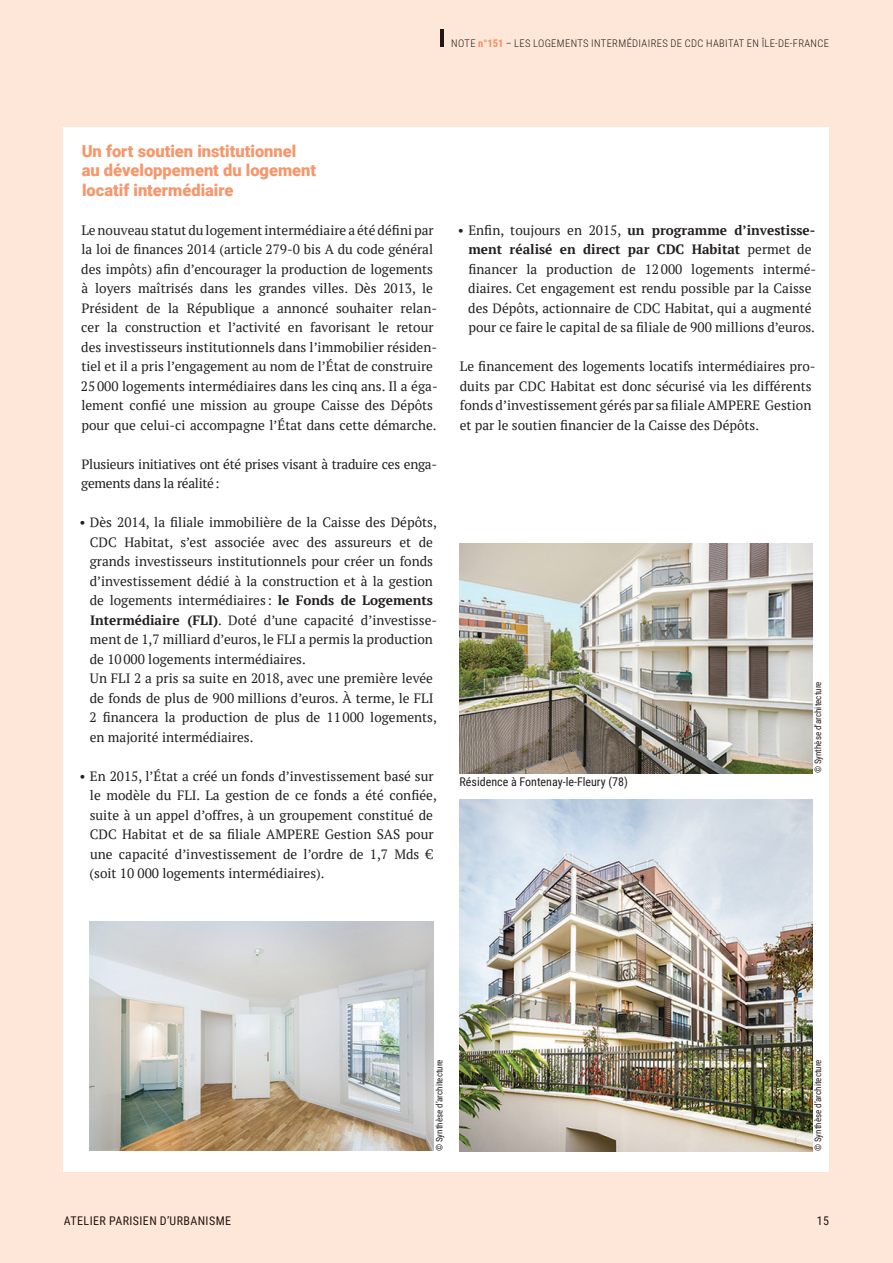
<style>
.page{position:relative;width:893px;height:1263px;background:#fee7d8}
.page>*{position:absolute;margin:0;border:0;box-sizing:border-box;transform-origin:0 0}
.t1{font:900 16.5px/19.5px "Roboto";color:#f7966b}
.t2{font:13.5px/19.5px "PT Serif";color:#231f20}
.t3{font:13.5px/19.5px "PT Serif";letter-spacing:-.02em;color:#231f20}
.t4{font:12px "Roboto Condensed";color:#231f20}
.t5{font:12px "Roboto Condensed";letter-spacing:.035em;color:#221714}
.t6{font:300 10.5px "Roboto Condensed";letter-spacing:.035em;color:#231f20}
.t7{font:9px "Roboto Condensed";color:#231f20}
.s1{font-weight:700;color:#f7966b}
.s2{font-weight:700}
</style>
<div class="page">
<div style="left:64px;top:1216px;width:167px;height:9px;background:#fee7d8"></div>
<hr style="left:441px;top:30px;width:3px;height:17px;background:#221714">
<div style="left:444px;top:39px;width:32px;height:8px;background:#fee7d8"></div>
<div style="left:479px;top:39px;width:23px;height:8px;background:#fee7d8"></div>
<div style="left:503px;top:37px;width:326px;height:10px;background:#fee7d8"></div>
<div style="left:818px;top:1216px;width:10px;height:9px;background:#fee7d8"></div>
<div style="left:64px;top:127px;width:765px;height:1044px;background:#fff"></div>
<img style="left:89px;top:921px;width:345px;height:230px">
<img style="left:459px;top:799px;width:353px;height:352px">
<img style="left:459px;top:544px;width:353px;height:229px">
<p class="t6" style="left:451px;top:36px;width:379px">NOTE <span class="s1">n°151</span> – LES LOGEMENTS INTERMÉDIAIRES DE CDC HABITAT EN ÎLE-DE-FRANCE</p>
<p class="t1" style="left:82px;top:141px;width:236px">Un fort soutien institutionnel au développement du logement locatif intermédiaire</p>
<p class="t2" style="left:81px;top:220px;width:358px">Le nouveau statut du logement intermédiaire a été défini par la loi de finances 2014 (article 279-0 bis A du code général des impôts) afin d’encourager la production de logements à loyers maîtrisés dans les grandes villes. Dès 2013, le Président de la République a annoncé souhaiter relan&shy;cer la construction et l’activité en favorisant le retour des investisseurs institutionnels dans l’immobilier résiden&shy;tiel et il a pris l’engagement au nom de l’État de construire 25 000 logements intermédiaires dans les cinq ans. Il a éga&shy;lement confié une mission au groupe Caisse des Dépôts pour que celui-ci accompagne l’État dans cette démarche.</p>
<p class="t3" style="left:81px;top:454px;width:357px">Plusieurs initiatives ont été prises visant à traduire ces enga&shy;gements dans la réalité :</p>
<p class="t2" style="left:89px;top:513px;width:349px;text-indent:-10px">• Dès 2014, la filiale immobilière de la Caisse des Dépôts, CDC Habitat, s’est associée avec des assureurs et de grands investisseurs institutionnels pour créer un fonds d’investissement dédié à la construction et à la gestion de logements intermédiaires : <span class="s2">le Fonds de Logements Intermédiaire (FLI)</span>. Doté d’une capacité d’investisse&shy;ment de 1,7 milliard d’euros, le FLI a permis la production de 10 000 logements intermédiaires.<br>Un FLI 2 a pris sa suite en 2018, avec une première levée de fonds de plus de 900 millions d’euros. À terme, le FLI 2 financera la production de plus de 11 000 logements, en majorité intermédiaires.</p>
<p class="t2" style="left:90px;top:766px;width:349px;text-indent:-10px">• En 2015, l’État a créé un fonds d’investissement basé sur le modèle du FLI. La gestion de ce fonds a été confiée, suite à un appel d’offres, à un groupement constitué de CDC Habitat et de sa filiale AMPERE Gestion SAS pour une capacité d’investissement de l’ordre de 1,7 Mds € (soit 10 000 logements intermédiaires).</p>
<p class="t2" style="left:468px;top:220px;width:349px;text-indent:-10px">• Enfin, toujours en 2015, <span class="s2">un programme d’investisse&shy;ment réalisé en direct par CDC Habitat</span> permet de financer la production de 12 000 logements intermé&shy;diaires. Cet engagement est rendu possible par la Caisse des Dépôts, actionnaire de CDC Habitat, qui a augmenté pour ce faire le capital de sa filiale de 900 millions d’euros.</p>
<p class="t2" style="left:460px;top:356px;width:357px">Le financement des logements locatifs intermédiaires pro&shy;duits par CDC Habitat est donc sécurisé via les différents fonds d’investissement gérés par sa filiale AMPERE Gestion et par le soutien financier de la Caisse des Dépôts.</p>
<p class="t4" style="left:460px;top:774px;width:170px">Résidence à Fontenay-le-Fleury (78)</p>
<p class="t7" style="left:811px;top:773px;width:93px;rotate:-90deg">© Synthèse d’architecture</p>
<p class="t7" style="left:433px;top:1151px;width:93px;rotate:-90deg">© Synthèse d’architecture</p>
<p class="t7" style="left:811px;top:1151px;width:93px;rotate:-90deg">© Synthèse d’architecture</p>
<p class="t5" style="left:64px;top:1212px;width:169px">ATELIER PARISIEN D’URBANISME</p>
<p class="t4" style="left:817px;top:1212px;width:14px">15</p>
</div>
